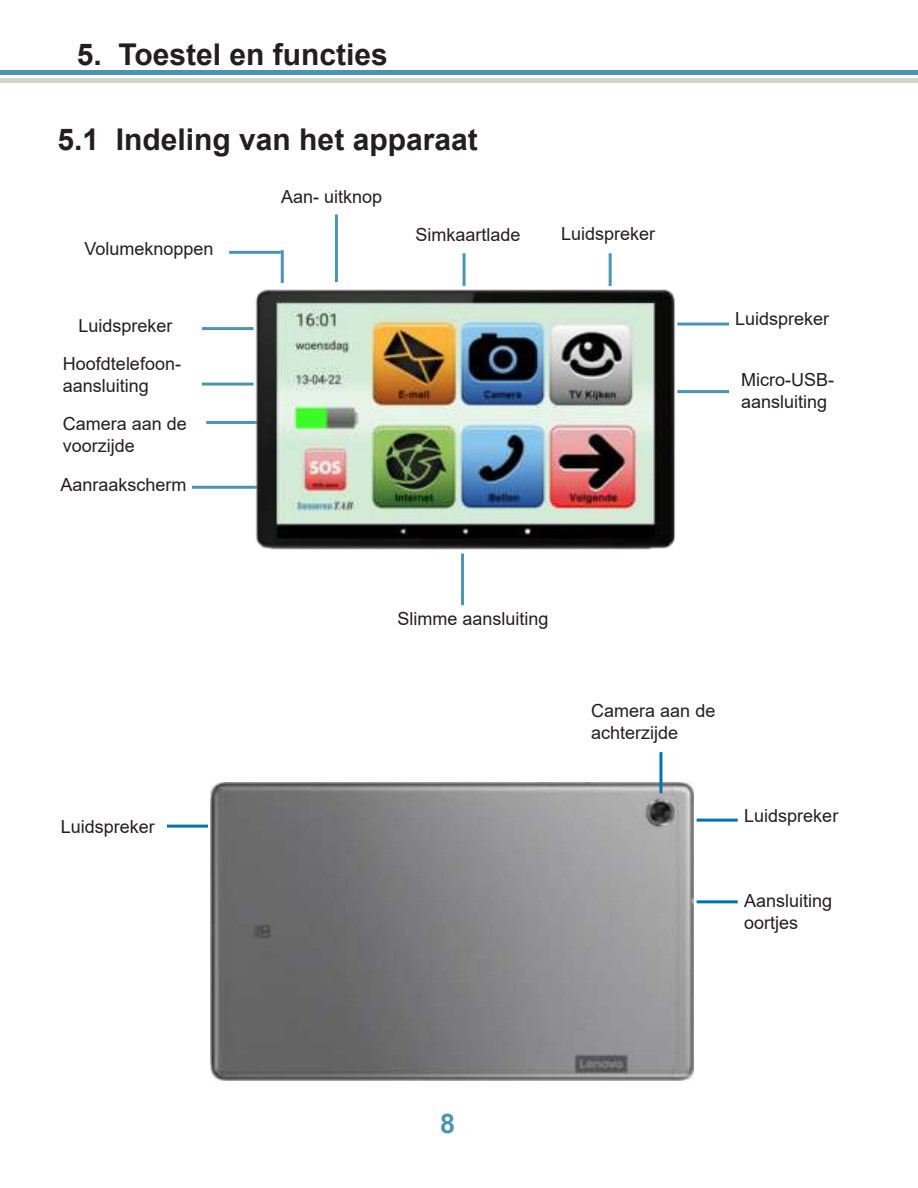
<style>
.page{position:relative;width:918px;height:1188px;background:#fff}
.page>*{position:absolute;margin:0;border:0;box-sizing:border-box;transform-origin:0 0}
.t1{font:700 30px "Arial";color:#231f20}
.t2{font:700 27px "Arial";color:#4b94b5}
.t3{font:18px/21.6px "Arial";color:#231f20}
</style>
<div class="page">
<div style="left:0;top:78px;width:918px;height:5px;background:#d5d2cb"></div>
<div style="left:0;top:70px;width:918px;height:5px;background:#4b94b5"></div>
<hr style="left:677px;top:323px;width:52px;height:3px;background:#4b94b5">
<hr style="left:677px;top:390px;width:52px;height:3px;background:#4b94b5">
<hr style="left:202px;top:383px;width:52px;height:3px;background:#4b94b5">
<hr style="left:202px;top:327px;width:52px;height:3px;background:#4b94b5">
<hr style="left:461px;top:554px;width:3px;height:51px;background:#4b94b5">
<hr style="left:229px;top:251px;width:52px;height:3px;background:#4b94b5">
<hr style="left:281px;top:250px;width:3px;height:33px;background:#4b94b5">
<hr style="left:335px;top:215px;width:3px;height:67px;background:#4b94b5">
<hr style="left:463px;top:253px;width:3px;height:33px;background:#4b94b5">
<hr style="left:609px;top:253px;width:3px;height:33px;background:#4b94b5">
<hr style="left:192px;top:486px;width:90px;height:3px;background:#4b94b5">
<hr style="left:206px;top:421px;width:52px;height:3px;background:#4b94b5">
<hr style="left:167px;top:825px;width:41px;height:3px;background:#0073ae">
<hr style="left:697px;top:819px;width:41px;height:3px;background:#0073ae">
<hr style="left:697px;top:900px;width:41px;height:3px;background:#0073ae">
<img style="left:210px;top:783px;width:484px;height:297px">
<hr style="left:659px;top:752px;width:3px;height:41px;background:#0073ae">
<img style="left:254px;top:284px;width:428px;height:277px">
<h1 class="t1" style="left:77px;top:43px;width:313px">5. Toestel en functies</h1>
<h1 class="t1" style="left:58px;top:128px;width:422px">5.1 Indeling van het apparaat</h1>
<p class="t3" style="left:85px;top:239px;width:131px">Volumeknoppen</p>
<p class="t3" style="left:281px;top:187px;width:103px">Aan- uitknop</p>
<p class="t3" style="left:416px;top:225px;width:107px">Simkaartlade</p>
<p class="t3" style="left:561px;top:224px;width:96px">Luidspreker</p>
<p class="t3" style="left:79px;top:317px;width:96px">Luidspreker</p>
<p class="t3" style="left:735px;top:310px;width:96px">Luidspreker</p>
<p class="t3" style="left:63px;top:355px;width:120px">Hoofdtelefoon&shy;aansluiting</p>
<p class="t3" style="left:63px;top:414px;width:126px">Camera aan de voorzijde</p>
<p class="t3" style="left:61px;top:476px;width:128px">Aanraakscherm</p>
<p class="t3" style="left:61px;top:818px;width:96px">Luidspreker</p>
<p class="t3" style="left:741px;top:371px;width:94px">Micro-USB&shy;aansluiting</p>
<p class="t3" style="left:397px;top:609px;width:153px">Slimme aansluiting</p>
<p class="t3" style="left:591px;top:702px;width:126px">Camera aan de achterzijde</p>
<p class="t3" style="left:744px;top:807px;width:96px">Luidspreker</p>
<p class="t3" style="left:744px;top:892px;width:90px">Aansluiting oortjes</p>
<h2 class="t2" style="left:440px;top:1113px;width:17px">8</h2>
</div>
